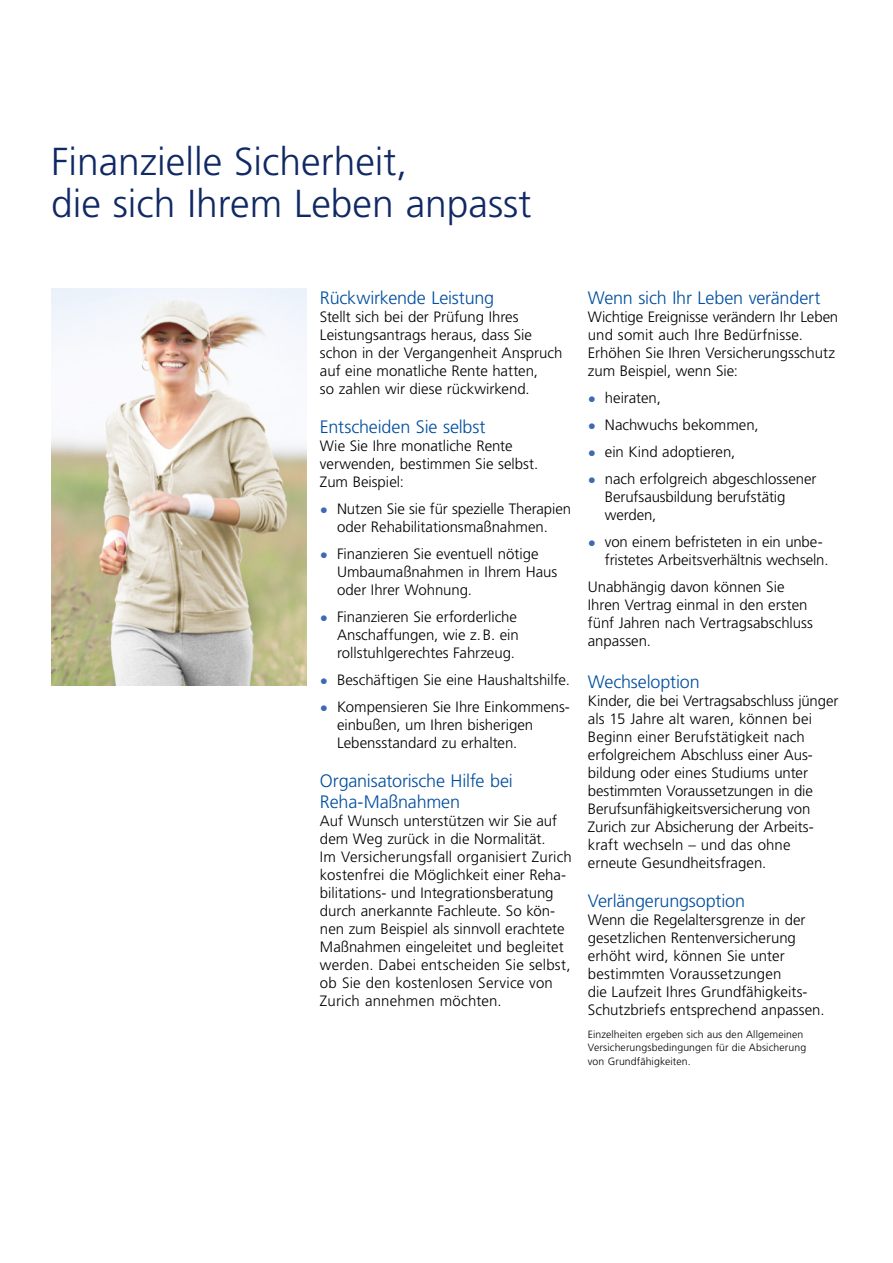
<style>
.page{position:relative;width:893px;height:1263px;background:#fff}
.page>*{position:absolute;margin:0;border:0;box-sizing:border-box;transform-origin:0 0}
.t1{font:300 39px/42px "Frutiger LT Pro";color:#102864}
.t2{font:300 18px/21px "Frutiger LT Pro";letter-spacing:-.01em;color:#004e9e}
.t3{font:300 15px/18px "Frutiger LT Pro";color:#000}
.t4{font:300 10.5px/13.5px "Frutiger LT Pro";letter-spacing:.01em;color:#000}
.s1{font-size:16.5px;color:#3f6ab2}
</style>
<div class="page">
<img style="left:51px;top:288px;width:255px;height:397px">
<h1 class="t1" style="left:51px;top:141px;width:482px">Finanzielle Sicherheit,<br>die sich Ihrem Leben anpasst</h1>
<p class="t2" style="left:320px;top:287px;width:176px">Rückwirkende Leistung</p>
<p class="t3" style="left:320px;top:308px;width:244px">Stellt sich bei der Prüfung Ihres Leistungsantrags heraus, dass Sie schon in der Vergangenheit Anspruch auf eine monatliche Rente hatten,<br>so zahlen wir diese rückwirkend.</p>
<p class="t2" style="left:320px;top:416px;width:167px">Entscheiden Sie selbst</p>
<p class="t3" style="left:320px;top:437px;width:220px">Wie Sie Ihre monatliche Rente verwenden, bestimmen Sie selbst.<br>Zum Beispiel:</p>
<p class="t3" style="left:320px;top:500px;width:253px;text-align:center"><span class="s1">•</span> Nutzen Sie sie für spezielle Therapien oder Rehabilitationsmaßnahmen.</p>
<p class="t3" style="left:337px;top:545px;width:222px;text-indent:-17px"><span class="s1">•</span> Finanzieren Sie eventuell nötige<br>Umbaumaßnahmen in Ihrem Haus oder Ihrer Wohnung.</p>
<p class="t3" style="left:337px;top:608px;width:183px;text-align:justify;text-indent:-17px"><span class="s1">•</span> Finanzieren Sie erforderliche Anschaffungen, wie z.B. ein rollstuhlgerechtes Fahrzeug.</p>
<p class="t3" style="left:320px;top:671px;width:251px"><span class="s1">•</span> Beschäftigen Sie eine Haushaltshilfe.</p>
<p class="t3" style="left:337px;top:698px;width:234px;text-indent:-17px"><span class="s1">•</span> Kompensieren Sie Ihre Einkommens&shy;einbußen, um Ihren bisherigen<br>Lebensstandard zu erhalten.</p>
<p class="t2" style="left:320px;top:770px;width:194px">Organisatorische Hilfe bei<br>Reha-Maßnahmen</p>
<p class="t3" style="left:320px;top:812px;width:253px">Auf Wunsch unterstützen wir Sie auf dem Weg zurück in die Normalität.<br>Im Versicherungsfall organisiert Zurich kostenfrei die Möglichkeit einer Reha&shy;bilitations- und Integrationsberatung durch anerkannte Fachleute. So kön&shy;nen zum Beispiel als sinnvoll erachtete Maßnahmen eingeleitet und begleitet werden. Dabei entscheiden Sie selbst, ob Sie den kostenlosen Service von Zurich annehmen möchten.</p>
<p class="t2" style="left:588px;top:287px;width:234px">Wenn sich Ihr Leben verändert</p>
<p class="t3" style="left:588px;top:308px;width:252px">Wichtige Ereignisse verändern Ihr Leben und somit auch Ihre Bedürfnisse.<br>Erhöhen Sie Ihren Versicherungsschutz zum Beispiel, wenn Sie:</p>
<p class="t3" style="left:588px;top:389px;width:74px"><span class="s1">•</span> heiraten,</p>
<p class="t3" style="left:588px;top:416px;width:172px"><span class="s1">•</span> Nachwuchs bekommen,</p>
<p class="t3" style="left:588px;top:443px;width:149px"><span class="s1">•</span> ein Kind adoptieren,</p>
<p class="t3" style="left:605px;top:470px;width:213px;text-indent:-17px"><span class="s1">•</span> nach erfolgreich abgeschlossener<br>Berufsausbildung berufstätig werden,</p>
<p class="t3" style="left:605px;top:533px;width:225px;text-indent:-17px"><span class="s1">•</span> von einem befristeten in ein unbe&shy;fristetes Arbeitsverhältnis wechseln.</p>
<p class="t3" style="left:588px;top:578px;width:226px">Unabhängig davon können Sie<br>Ihren Vertrag einmal in den ersten fünf Jahren nach Vertragsabschluss anpassen.</p>
<p class="t2" style="left:588px;top:671px;width:113px">Wechseloption</p>
<p class="t3" style="left:588px;top:692px;width:252px">Kinder, die bei Vertragsabschluss jünger als 15 Jahre alt waren, können bei Beginn einer Berufstätigkeit nach erfolgreichem Abschluss einer Aus&shy;bildung oder eines Studiums unter bestimmten Voraussetzungen in die Berufsunfähigkeitsversicherung von Zurich zur Absicherung der Arbeits&shy;kraft wechseln – und das ohne erneute Gesundheitsfragen.</p>
<p class="t2" style="left:588px;top:890px;width:159px">Verlängerungsoption</p>
<p class="t3" style="left:588px;top:911px;width:238px">Wenn die Regelaltersgrenze in der gesetzlichen Rentenversicherung erhöht wird, können Sie unter bestimmten Voraussetzungen<br>die Laufzeit Ihres Grundfähigkeits-Schutzbriefs entsprechend anpassen.</p>
<p class="t4" style="left:588px;top:1027px;width:220px">Einzelheiten ergeben sich aus den Allgemeinen<br>Versicherungsbedingungen für die Absicherung von Grundfähigkeiten.</p>
</div>
